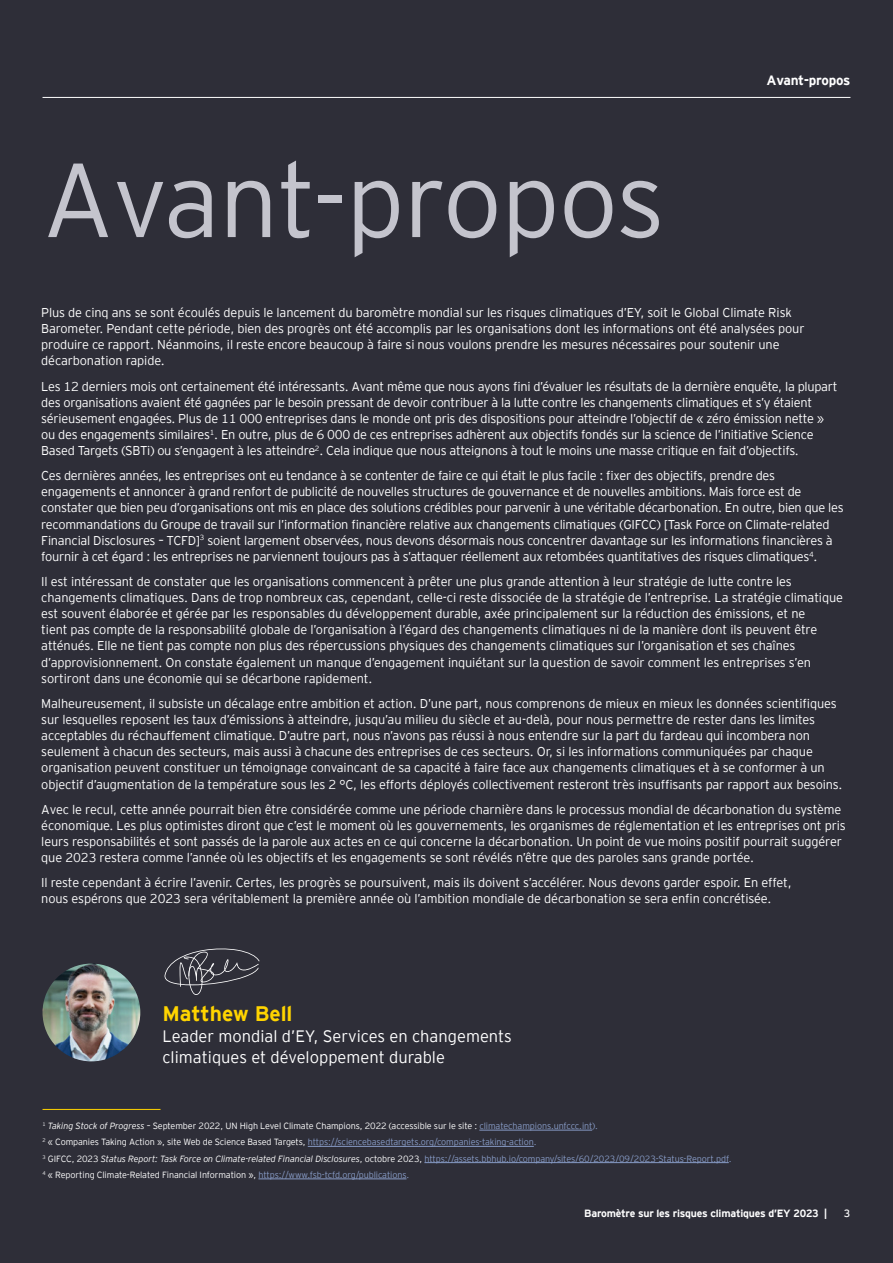
<style>
.page{position:relative;width:893px;height:1263px;background:#2e2e38}
.page>*{position:absolute;margin:0;border:0;box-sizing:border-box;transform-origin:0 0}
.t1{font:300 105px "EY Interstate";letter-spacing:-.01em;color:#c4c4cd}
.t2{font:700 21px "EY Interstate";color:#ffd400}
.t3{font:300 16.5px/21px "EY Interstate";color:#fff}
.t4{font:700 13.5px "EY Interstate";letter-spacing:-.02em;color:#fff}
.t5{font:300 12.75px/16.2px "EY Interstate";letter-spacing:-.015em;color:#fff}
.t6{font:700 10.5px "EY Interstate";letter-spacing:-.02em;color:#fff}
.t7{font:10.5px "EY Interstate";color:#fff}
.t8{font:300 9px/16.2px "EY Interstate";letter-spacing:-.01em;color:#879bc6}
.s1{font-style:italic;color:#fff}
.s2{color:#fff}
</style>
<div class="page">
<hr style="left:43px;top:97px;width:807px;height:1px;background:#fff">
<img style="left:43px;top:963px;width:97px;height:98px;border-radius:49px">
<svg style="left:165px;top:948px;width:94px;height:47px"></svg>
<hr style="left:479px;top:1130px;width:113px;height:1px;background:#879bc6">
<hr style="left:308px;top:1146px;width:226px;height:1px;background:#879bc6">
<hr style="left:424px;top:1162px;width:305px;height:1px;background:#879bc6">
<hr style="left:258px;top:1178px;width:148px;height:1px;background:#879bc6">
<hr style="left:43px;top:1109px;width:118px;height:1px;background:#ffd400">
<h1 class="t1" style="left:43px;top:125px;width:624px">Avant-propos</h1>
<p class="t4" style="left:767px;top:70px;width:85px">Avant-propos</p>
<p class="t5" style="left:41px;top:304px;width:765px">Plus de cinq ans se sont écoulés depuis le lancement du baromètre mondial sur les risques climatiques d’EY, soit le Global Climate Risk Barometer. Pendant cette période, bien des progrès ont été accomplis par les organisations dont les informations ont été analysées pour produire ce rapport. Néanmoins, il reste encore beaucoup à faire si nous voulons prendre les mesures nécessaires pour soutenir une décarbonation rapide.</p>
<p class="t5" style="left:41px;top:377px;width:798px">Les 12 derniers mois ont certainement été intéressants. Avant même que nous ayons fini d’évaluer les résultats de la dernière enquête, la plupart des organisations avaient été gagnées par le besoin pressant de devoir contribuer à la lutte contre les changements climatiques et s’y étaient sérieusement engagées. Plus de 11 000 entreprises dans le monde ont pris des dispositions pour atteindre l’objectif de « zéro émission nette » ou des engagements similaires<sup>1</sup>. En outre, plus de 6 000 de ces entreprises adhèrent aux objectifs fondés sur la science de l’initiative Science Based Targets (SBTi) ou s’engagent à les atteindre<sup>2</sup>. Cela indique que nous atteignons à tout le moins une masse critique en fait d’objectifs.</p>
<p class="t5" style="left:41px;top:467px;width:804px">Ces dernières années, les entreprises ont eu tendance à se contenter de faire ce qui était le plus facile : fixer des objectifs, prendre des engagements et annoncer à grand renfort de publicité de nouvelles structures de gouvernance et de nouvelles ambitions. Mais force est de constater que bien peu d’organisations ont mis en place des solutions crédibles pour parvenir à une véritable décarbonation. En outre, bien que les recommandations du Groupe de travail sur l’information financière relative aux changements climatiques (GIFCC) [Task Force on Climate-related Financial Disclosures – TCFD]<sup>3</sup> soient largement observées, nous devons désormais nous concentrer davantage sur les informations financières à fournir à cet égard : les entreprises ne parviennent toujours pas à s’attaquer réellement aux retombées quantitatives des risques climatiques<sup>4</sup>.</p>
<p class="t5" style="left:41px;top:572px;width:803px">Il est intéressant de constater que les organisations commencent à prêter une plus grande attention à leur stratégie de lutte contre les changements climatiques. Dans de trop nombreux cas, cependant, celle-ci reste dissociée de la stratégie de l’entreprise. La stratégie climatique est souvent élaborée et gérée par les responsables du développement durable, axée principalement sur la réduction des émissions, et ne<br>tient pas compte de la responsabilité globale de l’organisation à l’égard des changements climatiques ni de la manière dont ils peuvent être atténués. Elle ne tient pas compte non plus des répercussions physiques des changements climatiques sur l’organisation et ses chaînes d’approvisionnement. On constate également un manque d’engagement inquiétant sur la question de savoir comment les entreprises s’en sortiront dans une économie qui se décarbone rapidement.</p>
<p class="t5" style="left:41px;top:694px;width:803px">Malheureusement, il subsiste un décalage entre ambition et action. D’une part, nous comprenons de mieux en mieux les données scientifiques sur lesquelles reposent les taux d’émissions à atteindre, jusqu’au milieu du siècle et au-delà, pour nous permettre de rester dans les limites acceptables du réchauffement climatique. D’autre part, nous n’avons pas réussi à nous entendre sur la part du fardeau qui incombera non seulement à chacun des secteurs, mais aussi à chacune des entreprises de ces secteurs. Or, si les informations communiquées par chaque organisation peuvent constituer un témoignage convaincant de sa capacité à faire face aux changements climatiques et à se conformer à un objectif d’augmentation de la température sous les 2 °C, les efforts déployés collectivement resteront très insuffisants par rapport aux besoins.</p>
<p class="t5" style="left:41px;top:800px;width:806px">Avec le recul, cette année pourrait bien être considérée comme une période charnière dans le processus mondial de décarbonation du système économique. Les plus optimistes diront que c’est le moment où les gouvernements, les organismes de réglementation et les entreprises ont pris leurs responsabilités et sont passés de la parole aux actes en ce qui concerne la décarbonation. Un point de vue moins positif pourrait suggérer que 2023 restera comme l’année où les objectifs et les engagements se sont révélés n’être que des paroles sans grande portée.</p>
<p class="t5" style="left:41px;top:874px;width:752px">Il reste cependant à écrire l’avenir. Certes, les progrès se poursuivent, mais ils doivent s’accélérer. Nous devons garder espoir. En effet, nous espérons que 2023 sera véritablement la première année où l’ambition mondiale de décarbonation se sera enfin concrétisée.</p>
<h2 class="t2" style="left:162px;top:998px;width:132px">Matthew Bell</h2>
<p class="t3" style="left:162px;top:1025px;width:351px">Leader mondial d’EY, Services en changements climatiques et développement durable</p>
<p class="t8" style="left:43px;top:1117px;width:690px"><sup>1</sup> <span class="s1">Taking Stock of Progress</span> <span class="s2">– September 2022, UN High Level Climate Champions, 2022 (accessible sur le site :</span> climatechampions.unfccc.int).<br><sup>2</sup> <span class="s2">« Companies Taking Action », site Web de Science Based Targets,</span> https://sciencebasedtargets.org/companies-taking-action.<br><sup>3</sup> <span class="s2">GIFCC, 2023</span> <span class="s1">Status Report: Task Force on Climate-related Financial Disclosures</span><span class="s2">, octobre 2023,</span> https://assets.bbhub.io/company/sites/60/2023/09/2023-Status-Report.pdf.<br><sup>4</sup> <span class="s2">« Reporting Climate-Related Financial Information »,</span> https://www.fsb-tcfd.org/publications.</p>
<p class="t6" style="left:584px;top:1206px;width:244px">Baromètre sur les risques climatiques d’EY 2023 |</p>
<p class="t7" style="left:844px;top:1206px;width:8px">3</p>
</div>
